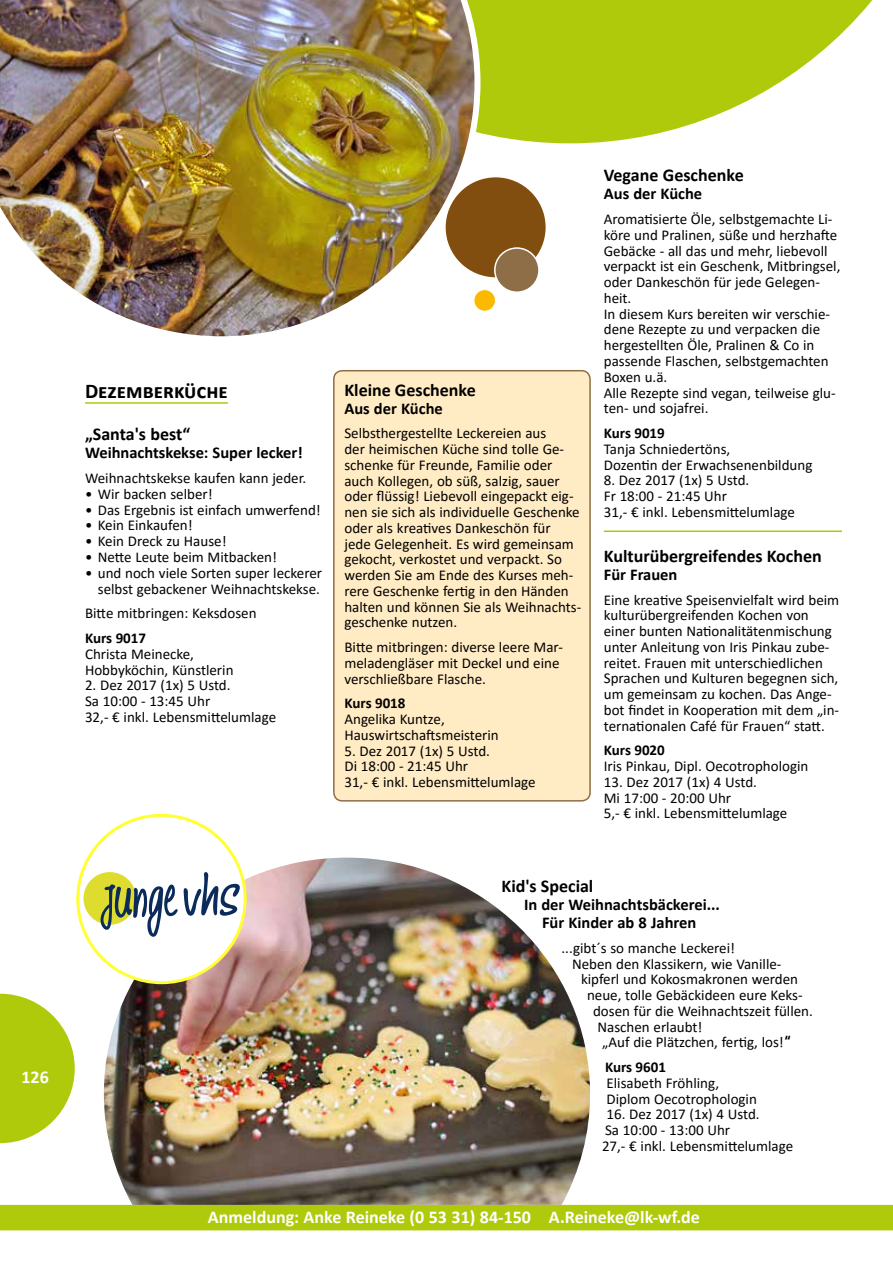
<style>
.page{position:relative;width:893px;height:1263px;background:#fff}
.page>*{position:absolute;margin:0;border:0;box-sizing:border-box;transform-origin:0 0}
.t1{font:700 21px "Calibri";color:#000}
.t2{font:700 18px "Calibri";color:#000}
.t3{font:700 18px "Calibri";color:#fff}
.t4{font:18px "Calibri";color:#fff}
.t5{font:700 16.5px/18px "Calibri";color:#000;text-align:center}
.t6{font:15px/15.8px "Calibri";color:#000}
.t7{font:700 15px "Calibri";color:#000}
.s1{font-family:"Frutiger LT Std";font-weight:700;font-stretch:condensed}
</style>
<div class="page">
<div style="left:0;top:1205px;width:893px;height:25px;background:#afca0b"></div>
<svg style="left:0;top:994px;width:75px;height:149px"></svg>
<div style="left:334px;top:371px;width:256px;height:430px;background:#ffebc4;border-radius:9px"></div>
<div style="left:333px;top:370px;width:258px;height:431px;border:2px solid #8e6e47;border-radius:9px"></div>
<svg style="left:480px;top:0;width:393px;height:143px;fill:#afca0b"></svg>
<hr style="left:85px;top:402px;width:143px;height:2px;background:#afca0b">
<hr style="left:604px;top:530px;width:238px;height:2px;background:#afca0b">
<img style="left:104px;top:858px;width:486px;height:347px">
<img style="left:0;top:0;width:480px;height:337px">
<div style="left:445px;top:177px;width:101px;height:101px;background:#814e0f;border-radius:50%"></div>
<div style="left:444px;top:176px;width:103px;height:103px;border:2px solid #fff;border-radius:50%"></div>
<div style="left:495px;top:248px;width:44px;height:44px;background:#8e6e47;border-radius:50%"></div>
<div style="left:494px;top:247px;width:46px;height:46px;border:2px solid #fff;border-radius:50%"></div>
<div style="left:474px;top:290px;width:21px;height:21px;background:#fbba00;border-radius:50%"></div>
<div style="left:474px;top:289px;width:22px;height:22px;border:1px solid #fff;border-radius:50%"></div>
<div style="left:78px;top:815px;width:167px;height:168px;background:#fff;border-radius:50%"></div>
<div style="left:83px;top:872px;width:53px;height:53px;background:#dedd2f;border-radius:50%"></div>
<svg style="left:100px;top:884px;width:78px;height:53px"></svg>
<svg style="left:184px;top:872px;width:56px;height:44px"></svg>
<p class="t3" style="left:22px;top:1064px;width:29px">126</p>
<p class="t4" style="left:29px;top:1067px;width:29px">126</p>
<h1 class="t1" style="left:85px;top:377px;width:144px">Dezemberküche</h1>
<p class="t2" style="left:85px;top:422px;width:107px">„Santa's best“</p>
<p class="t5" style="left:85px;top:443px;width:219px">Weihnachtskekse: Super lecker!</p>
<p class="t6" style="left:85px;top:470px;width:223px">Weihnachtskekse kaufen kann jeder.</p>
<p class="t6" style="left:85px;top:486px;width:129px">• Wir backen selber!</p>
<p class="t6" style="left:85px;top:501px;width:237px">• Das Ergebnis ist einfach umwerfend!</p>
<p class="t6" style="left:85px;top:517px;width:109px">• Kein Einkaufen!</p>
<p class="t6" style="left:85px;top:533px;width:143px">• Kein Dreck zu Hause!</p>
<p class="t6" style="left:85px;top:549px;width:193px">• Nette Leute beim Mitbacken!</p>
<p class="t6" style="left:85px;top:564px;width:238px;text-align:right">• und noch viele Sorten super leckerer selbst gebackener Weihnachtskekse.</p>
<p class="t6" style="left:85px;top:605px;width:173px">Bitte mitbringen: Keksdosen</p>
<p class="t7" style="left:85px;top:627px;width:63px">Kurs 9017</p>
<p class="t6" style="left:85px;top:645px;width:150px">Christa Meinecke,<br>Hobbyköchin, Künstlerin</p>
<p class="t6" style="left:85px;top:677px;width:193px">2. Dez 2017 (1x) 5 Ustd.<br>Sa 10:00 - 13:45 Uhr<br>32,- € inkl. Lebensmittelumlage</p>
<p class="t2" style="left:344px;top:377px;width:133px">Kleine Geschenke</p>
<p class="t5" style="left:344px;top:399px;width:100px">Aus der Küche</p>
<p class="t6" style="left:344px;top:425px;width:238px">Selbsthergestellte Leckereien aus<br>der heimischen Küche sind tolle Ge&shy;schenke für Freunde, Familie oder auch Kollegen, ob süß, salzig, sauer oder flüssig! Liebevoll eingepackt eig&shy;nen sie sich als individuelle Geschenke oder als kreatives Dankeschön für<br>jede Gelegenheit. Es wird gemeinsam gekocht, verkostet und verpackt. So werden Sie am Ende des Kurses meh&shy;rere Geschenke fertig in den Händen halten und können Sie als Weihnachts&shy;geschenke nutzen.</p>
<p class="t6" style="left:344px;top:639px;width:220px">Bitte mitbringen: diverse leere Mar&shy;meladengläser mit Deckel und eine verschließbare Flasche.</p>
<p class="t7" style="left:344px;top:693px;width:63px">Kurs 9018</p>
<p class="t6" style="left:344px;top:711px;width:156px">Angelika Kuntze,<br>Hauswirtschaftsmeisterin</p>
<p class="t6" style="left:344px;top:742px;width:193px">5. Dez 2017 (1x) 5 Ustd.<br>Di 18:00 - 21:45 Uhr<br>31,- € inkl. Lebensmittelumlage</p>
<p class="t2" style="left:604px;top:163px;width:141px">Vegane Geschenke</p>
<p class="t5" style="left:604px;top:184px;width:100px">Aus der Küche</p>
<p class="t6" style="left:604px;top:211px;width:238px">Aromatisierte Öle, selbstgemachte Li&shy;köre und Pralinen, süße und herzhafte<br>Gebäcke - all das und mehr, liebevoll verpackt ist ein Geschenk, Mitbringsel, oder Dankeschön für jede Gelegen&shy;heit.<br>In diesem Kurs bereiten wir verschie&shy;dene Rezepte zu und verpacken die hergestellten Öle, Pralinen &amp; Co in passende Flaschen, selbstgemachten<br>Boxen u.ä.<br>Alle Rezepte sind vegan, teilweise glu&shy;ten- und sojafrei.</p>
<p class="t7" style="left:604px;top:422px;width:63px">Kurs 9019</p>
<p class="t6" style="left:604px;top:440px;width:210px">Tanja Schniedertöns,<br>Dozentin der Erwachsenenbildung</p>
<p class="t6" style="left:604px;top:472px;width:193px">8. Dez 2017 (1x) 5 Ustd.<br>Fr 18:00 - 21:45 Uhr<br>31,- € inkl. Lebensmittelumlage</p>
<p class="t2" style="left:604px;top:543px;width:220px">Kulturübergreifendes Kochen</p>
<p class="t5" style="left:604px;top:565px;width:75px">Für Frauen</p>
<p class="t6" style="left:604px;top:591px;width:237px">Eine kreative Speisenvielfalt wird beim kulturübergreifenden Kochen von einer bunten Nationalitätenmischung unter Anleitung von Iris Pinkau zube&shy;reitet. Frauen mit unterschiedlichen Sprachen und Kulturen begegnen sich, um gemeinsam zu kochen. Das Ange&shy;bot findet in Kooperation mit dem „in&shy;ternationalen Café für Frauen“ statt.</p>
<p class="t7" style="left:604px;top:740px;width:63px">Kurs 9020</p>
<p class="t6" style="left:604px;top:758px;width:206px">Iris Pinkau, Dipl. Oecotrophologin</p>
<p class="t6" style="left:604px;top:773px;width:185px">13. Dez 2017 (1x) 4 Ustd.<br>Mi 17:00 - 20:00 Uhr<br>5,- € inkl. Lebensmittelumlage</p>
<p class="t2" style="left:501px;top:873px;width:93px">Kid's Special</p>
<p class="t5" style="left:524px;top:895px;width:197px">In der Weihnachtsbäckerei...<br>Für Kinder ab 8 Jahren</p>
<p class="t6" style="left:561px;top:939px;width:175px">...gibt´s so manche Leckerei!</p>
<p class="t6" style="left:572px;top:955px;width:211px">Neben den Klassikern, wie Vanille-</p>
<p class="t6" style="left:581px;top:971px;width:219px">kipferl und Kokosmakronen werden</p>
<p class="t6" style="left:587px;top:987px;width:217px">neue, tolle Gebäckideen eure Keks-</p>
<p class="t6" style="left:593px;top:1002px;width:221px">dosen für die Weihnachtszeit füllen.</p>
<p class="t6" style="left:597px;top:1018px;width:106px">Naschen erlaubt!</p>
<p class="t6" style="left:602px;top:1034px;width:191px">„Auf die Plätzchen, fertig, los!<span class="s1">“</span></p>
<p class="t7" style="left:605px;top:1056px;width:63px">Kurs 9601</p>
<p class="t6" style="left:606px;top:1074px;width:152px">Elisabeth Fröhling,<br>Diplom Oecotrophologin</p>
<p class="t6" style="left:602px;top:1106px;width:193px;text-indent:4px">16. Dez 2017 (1x) 4 Ustd.<br>Sa 10:00 - 13:00 Uhr<br>27,- € inkl. Lebensmittelumlage</p>
<p class="t3" style="left:208px;top:1204px;width:493px">Anmeldung: Anke Reineke (0 53 31) 84-150 A.Reineke@lk-wf.de</p>
</div>
